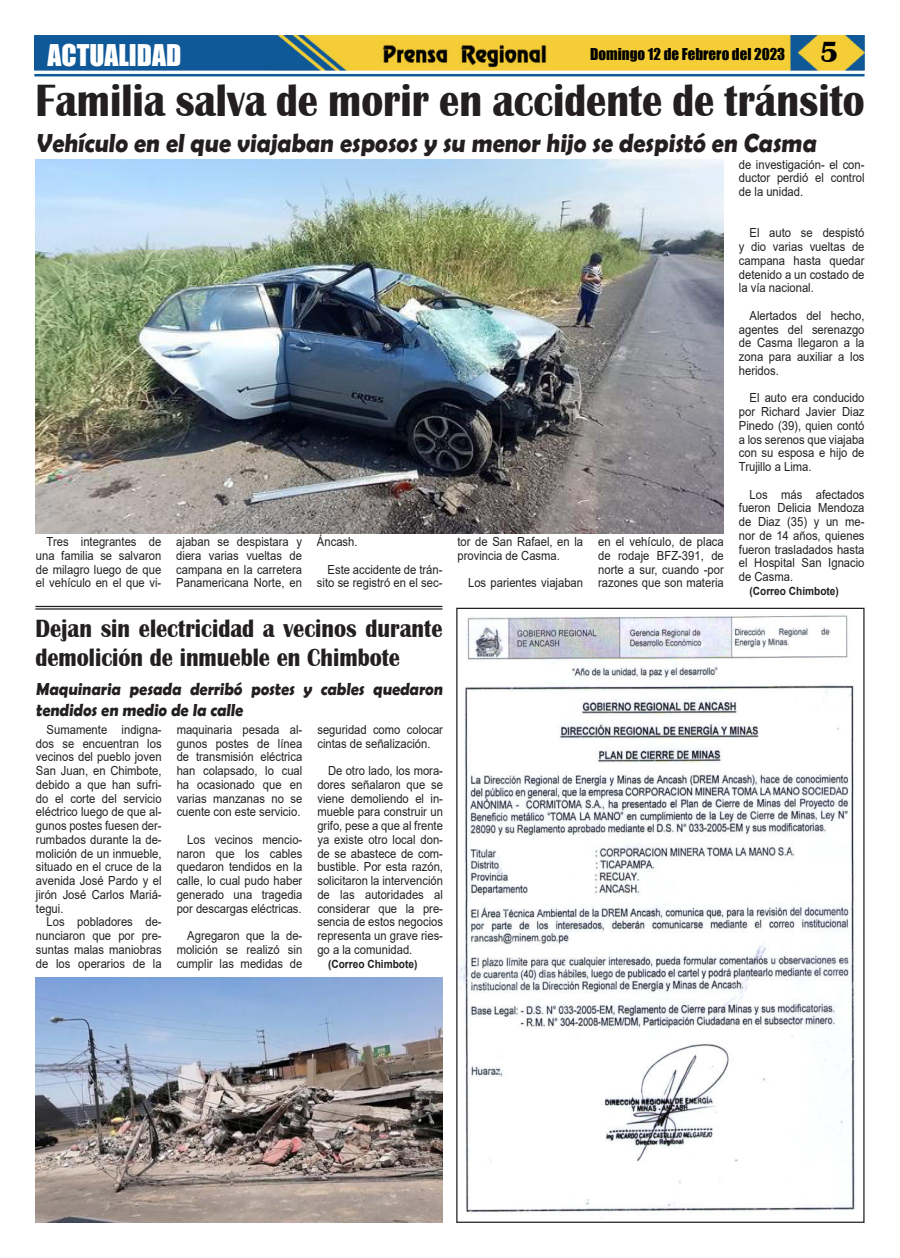
<style>
.page{position:relative;width:900px;height:1258px;background:#fff}
.page>*{position:absolute;margin:0;border:0;box-sizing:border-box;transform-origin:0 0}
.t1{font:700 46.5px "Britannic";color:#231f20;scale:.87 1}
.t2{font:27.5px "Impact";color:#fff}
.t3{font:700 26.25px "Berlin Sans FB Demi";color:#231f20;scale:.92 1}
.t4{font:700 25.75px/28.8px "Britannic";color:#231f20;scale:.87 1}
.t5{font:700 17.5px/21.2px "Berlin Sans FB Demi";color:#231f20;scale:.92 1}
.t6{font:15px "Impact";color:#000}
.t7{font:12.5px/13.8px "Arial";color:#231f20;text-align:justify;scale:.9 1}
.t8{font:700 11.25px "Arial";color:#231f20;scale:.9 1}
.s1{font-family:"Britannic";font-weight:700;font-size:30px}
</style>
<div class="page">
<img style="left:34px;top:35px;width:831px;height:36px">
<hr style="left:34px;top:74px;width:831px;height:2px;background:#0f5998">
<img style="left:380px;top:41px;width:169px;height:27px">
<img style="left:36px;top:159px;width:688px;height:374px">
<img style="left:458px;top:615px;width:398px;height:605px">
<hr style="left:35px;top:606px;width:408px;height:1px;background:#231f20">
<hr style="left:35px;top:608px;width:408px;height:2px;background:#231f20">
<img style="left:36px;top:978px;width:406px;height:244px">
<h2 class="t2" style="left:48px;top:40px;width:135px">ACTUALIDAD</h2>
<p class="t6" style="left:590px;top:48px;width:250px">Domingo 12 de Febrero del 2023 <span class="s1">5</span></p>
<h1 class="t1" style="left:35px;top:77px;width:955px">Familia salva de morir en accidente de tránsito</h1>
<h3 class="t3" style="left:36px;top:128px;width:853px">Vehículo en el que viajaban esposos y su menor hijo se despistó en Casma</h3>
<p class="t7" style="left:36px;top:535px;width:141px;text-indent:11px">Tres integrantes de una familia se salvaron de milagro luego de que el vehículo en el que vi-</p>
<p class="t7" style="left:176px;top:535px;width:141px">ajaban se despistara y diera varias vueltas de campana en la carretera Panamericana Norte, en</p>
<p class="t7" style="left:317px;top:535px;width:47px">Áncash.</p>
<p class="t7" style="left:317px;top:562px;width:141px;text-align:right">Este accidente de trán&shy;sito se registró en el sec-</p>
<h3 class="t4" style="left:35px;top:614px;width:469px">Dejan sin electricidad a vecinos durante demolición de inmueble en Chimbote</h3>
<h3 class="t5" style="left:36px;top:678px;width:446px">Maquinaria pesada derribó postes y cables quedaron tendidos en medio de la calle</h3>
<p class="t7" style="left:36px;top:724px;width:141px;text-indent:11px">Sumamente indigna&shy;dos se encuentran los vecinos del pueblo joven San Juan, en Chimbote, debido a que han sufri&shy;do el corte del servicio eléctrico luego de que al&shy;gunos postes fuesen der&shy;rumbados durante la de&shy;molición de un inmueble, situado en el cruce de la avenida José Pardo y el jirón José Carlos Mariá&shy;tegui.</p>
<p class="t7" style="left:36px;top:916px;width:141px;text-indent:11px">Los pobladores de&shy;nunciaron que por pre&shy;suntas malas maniobras de los operarios de la</p>
<p class="t7" style="left:317px;top:724px;width:141px">seguridad como colocar cintas de señalización.</p>
<p class="t7" style="left:317px;top:765px;width:141px;text-indent:11px">De otro lado, los mora&shy;dores señalaron que se viene demoliendo el in&shy;mueble para construir un grifo, pese a que al frente ya existe otro local don&shy;de se abastece de com&shy;bustible. Por esta razón, solicitaron la intervención de las autoridades al considerar que la pre&shy;sencia de estos negocios representa un grave ries&shy;go a la comunidad.</p>
<p class="t8" style="left:328px;top:959px;width:101px">(Correo Chimbote)</p>
<p class="t7" style="left:177px;top:724px;width:141px">maquinaria pesada al&shy;gunos postes de línea de transmisión eléctrica han colapsado, lo cual ha ocasionado que en varias manzanas no se cuente con este servicio.</p>
<p class="t7" style="left:177px;top:834px;width:141px;text-indent:11px">Los vecinos mencio&shy;naron que los cables quedaron tendidos en la calle, lo cual pudo haber generado una tragedia por descargas eléctricas.</p>
<p class="t7" style="left:177px;top:930px;width:141px;text-indent:11px">Agregaron que la de&shy;molición se realizó sin cumplir las medidas de</p>
<p class="t7" style="left:458px;top:536px;width:141px">tor de San Rafael, en la provincia de Casma.</p>
<p class="t7" style="left:468px;top:577px;width:129px">Los parientes viajaban</p>
<p class="t7" style="left:598px;top:536px;width:141px">en el vehículo, de placa de rodaje BFZ-391, de norte a sur, cuando -por razones que son materia</p>
<p class="t7" style="left:739px;top:158px;width:141px">de investigación- el con&shy;ductor perdió el control de la unidad.</p>
<p class="t7" style="left:739px;top:227px;width:141px;text-indent:11px">El auto se despistó y dio varias vueltas de campana hasta quedar detenido a un costado de la vía nacional.</p>
<p class="t7" style="left:739px;top:310px;width:141px;text-indent:11px">Alertados del hecho, agentes del serenazgo de Casma llegaron a la zona para auxiliar a los heridos.</p>
<p class="t7" style="left:739px;top:392px;width:141px;text-indent:11px">El auto era conducido por Richard Javier Diaz Pinedo (39), quien contó a los serenos que viajaba con su esposa e hijo de Trujillo a Lima.</p>
<p class="t7" style="left:739px;top:487px;width:141px;text-indent:11px">Los más afectados fueron Delicia Mendoza de Diaz (35) y un me&shy;nor de 14 años, quienes fueron trasladados hasta el Hospital San Ignacio de Casma.</p>
<p class="t8" style="left:750px;top:587px;width:101px">(Correo Chimbote)</p>
</div>
